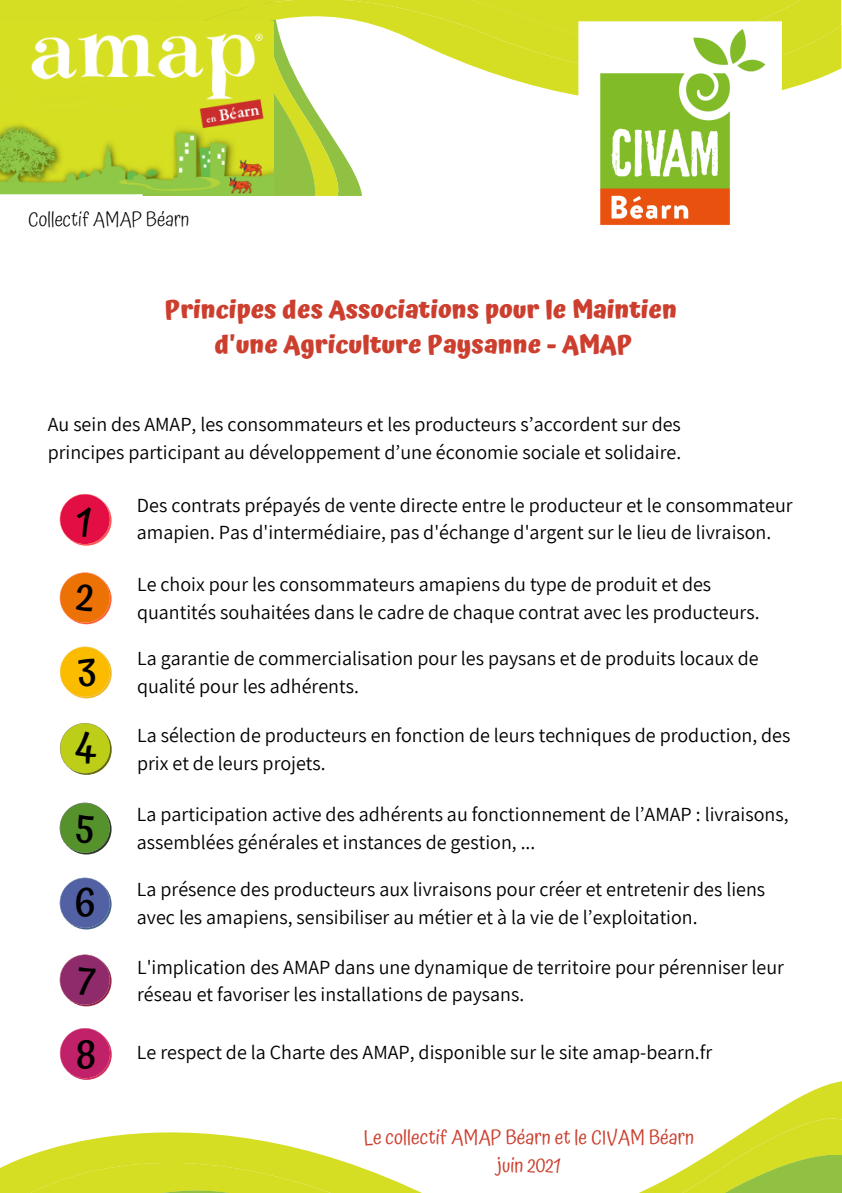
<style>
.page{position:relative;width:842px;height:1193px;background:#fff}
.page>*{position:absolute;margin:0;border:0;box-sizing:border-box;transform-origin:0 0}
.t1{font:500 40px "Atma";color:#000}
.t2{font:700 25px "Atma";color:#cc3f2f}
.t3{font:20px/27.8px "Assistant";color:#000}
.t4{font:20px "Atma";color:#cc3f2f}
.t5{font:300 20px "Atma";color:#000}
</style>
<div class="page">
<svg style="left:80px;top:1079px;width:762px;height:25px"></svg>
<svg style="left:65px;top:1104px;width:777px;height:41px"></svg>
<svg style="left:0;top:1145px;width:842px;height:47px"></svg>
<svg style="left:60px;top:494px;width:52px;height:51px"></svg>
<svg style="left:60px;top:572px;width:52px;height:52px"></svg>
<svg style="left:60px;top:646px;width:52px;height:52px"></svg>
<svg style="left:60px;top:723px;width:52px;height:51px"></svg>
<svg style="left:60px;top:802px;width:52px;height:52px"></svg>
<svg style="left:60px;top:877px;width:52px;height:52px"></svg>
<svg style="left:60px;top:954px;width:52px;height:52px"></svg>
<svg style="left:60px;top:1028px;width:52px;height:51px"></svg>
<svg style="left:273px;top:166px;width:89px;height:30px;background:#a8cb44"></svg>
<svg style="left:273px;top:131px;width:78px;height:35px;background:#b3d156"></svg>
<svg style="left:273px;top:91px;width:305px;height:40px"></svg>
<svg style="left:0;top:0;width:841px;height:91px;fill:#d6de23"></svg>
<svg style="left:578px;top:21px;width:204px;height:75px"></svg>
<img style="left:600px;top:30px;width:165px;height:195px">
<img style="left:0;top:21px;width:273px;height:175px">
<p class="t5" style="left:28px;top:207px;width:163px">Collectif AMAP Béarn</p>
<p class="t2" style="left:164px;top:295px;width:514px">Principes des Associations pour le Maintien</p>
<p class="t2" style="left:215px;top:329px;width:419px">d'une Agriculture Paysanne - AMAP</p>
<p class="t3" style="left:48px;top:410px;width:635px">Au sein des AMAP, les consommateurs et les producteurs s’accordent sur des principes participant au développement d’une économie sociale et solidaire.</p>
<p class="t1" style="left:76px;top:497px;width:17px">1</p>
<p class="t1" style="left:76px;top:572px;width:19px">2</p>
<p class="t1" style="left:78px;top:646px;width:19px">3</p>
<p class="t1" style="left:75px;top:724px;width:23px">4</p>
<p class="t1" style="left:76px;top:804px;width:20px">5</p>
<p class="t1" style="left:75px;top:877px;width:22px">6</p>
<p class="t1" style="left:79px;top:956px;width:18px">7</p>
<p class="t1" style="left:76px;top:1031px;width:21px">8</p>
<p class="t3" style="left:137px;top:490px;width:657px">Des contrats prépayés de vente directe entre le producteur et le consommateur amapien. Pas d'intermédiaire, pas d'échange d'argent sur le lieu de livraison.</p>
<p class="t3" style="left:137px;top:570px;width:624px">Le choix pour les consommateurs amapiens du type de produit et des quantités souhaitées dans le cadre de chaque contrat avec les producteurs.</p>
<p class="t3" style="left:137px;top:644px;width:623px">La garantie de commercialisation pour les paysans et de produits locaux de qualité pour les adhérents.</p>
<p class="t3" style="left:137px;top:720px;width:655px">La sélection de producteurs en fonction de leurs techniques de production, des prix et de leurs projets.</p>
<p class="t3" style="left:137px;top:800px;width:653px">La participation active des adhérents au fonctionnement de l’AMAP : livraisons, assemblées générales et instances de gestion, ...</p>
<p class="t3" style="left:137px;top:875px;width:630px">La présence des producteurs aux livraisons pour créer et entretenir des liens avec les amapiens, sensibiliser au métier et à la vie de l’exploitation.</p>
<p class="t3" style="left:137px;top:952px;width:648px">L'implication des AMAP dans une dynamique de territoire pour pérenniser leur réseau et favoriser les installations de paysans.</p>
<p class="t3" style="left:137px;top:1037px;width:577px">Le respect de la Charte des AMAP, disponible sur le site amap-bearn.fr</p>
<p class="t4" style="left:364px;top:1125px;width:332px">Le collectif AMAP Béarn et le CIVAM Béarn</p>
<p class="t4" style="left:498px;top:1152px;width:64px">juin 2021</p>
</div>
